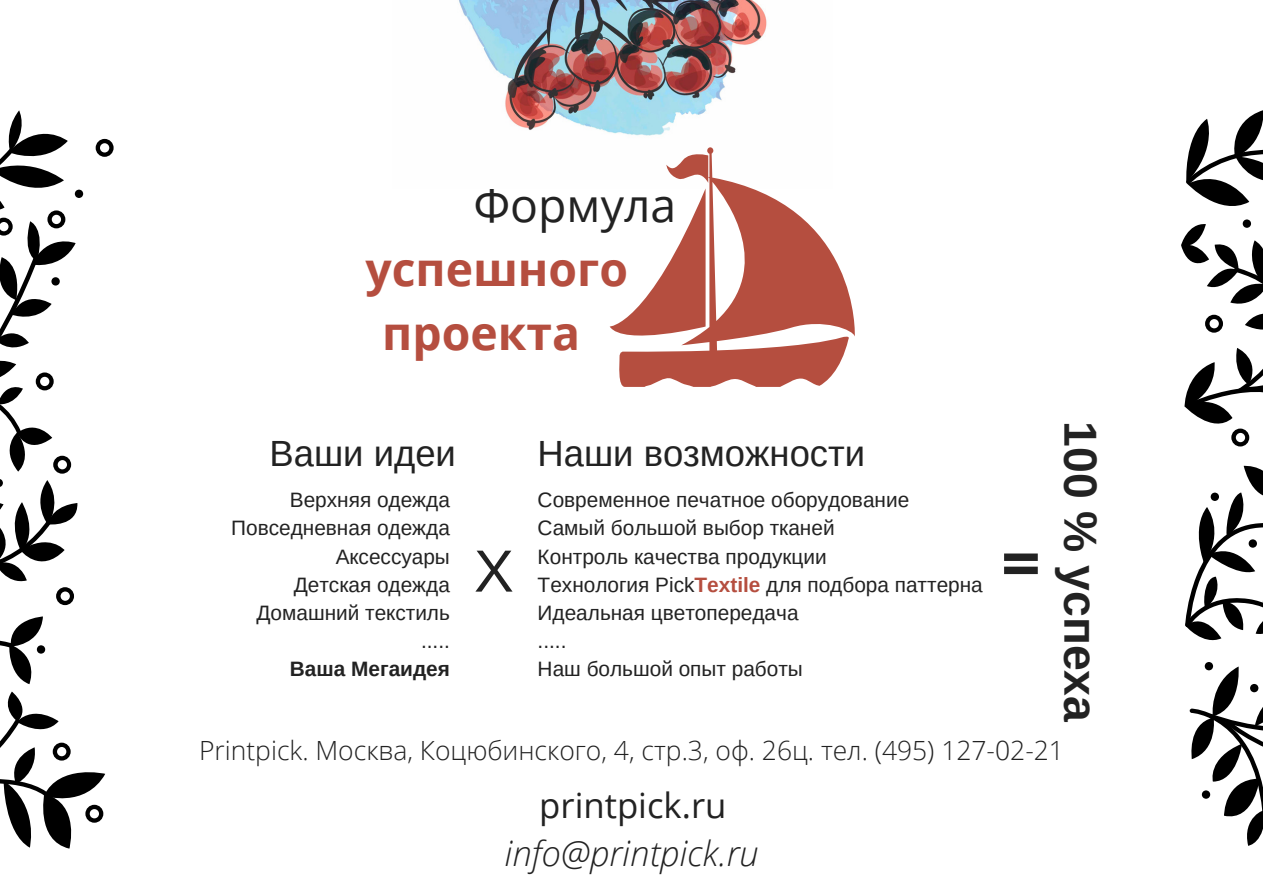
<style>
.page{position:relative;width:1263px;height:893px;background:#fff}
.page>*{position:absolute;margin:0;border:0;box-sizing:border-box;transform-origin:0 0}
.t1{font:700 69.45px "Open Sans";color:#222}
.t2{font:59.55px "Arimo";color:#222}
.t3{font:700 46.35px/64.1px "Open Sans";color:#b54e3f}
.t4{font:700 46.35px "Arimo";color:#222}
.t5{font:46.35px "Open Sans";color:#222}
.t6{font:36.45px "Arimo";color:#222}
.t7{font:italic 300 34.8px "Open Sans";color:#222}
.t8{font:34.8px "Open Sans";color:#222}
.t9{font:300 26.4px "Open Sans";color:#222}
.t10{font:20.85px/28px "Arimo";color:#222;text-align:right}
.t11{font:700 20.85px "Arimo";color:#222}
.s1{font-weight:700;color:#b54e3f}
</style>
<div class="page">
<svg style="left:0;top:616px;width:105px;height:233px"></svg>
<svg style="left:96px;top:139px;width:18px;height:18px"></svg>
<svg style="left:0;top:110px;width:83px;height:495px"></svg>
<svg style="left:1181px;top:110px;width:82px;height:736px"></svg>
<img style="left:459px;top:0;width:308px;height:136px">
<svg style="left:619px;top:147px;width:236px;height:240px"></svg>
<svg style="left:610px;top:188px;width:95px;height:159px"></svg>
<h3 class="t5" style="left:473px;top:172px;width:204px">Формула</h3>
<h3 class="t3" style="left:382px;top:236px;width:247px;text-indent:-17px">успешного проекта</h3>
<h3 class="t6" style="left:270px;top:433px;width:188px">Ваши идеи</h3>
<p class="t10" style="left:231px;top:486px;width:220px">Верхняя одежда<br>Повседневная одежда<br>Аксессуары<br>Детская одежда<br>Домашний текстиль .....</p>
<p class="t11" style="left:290px;top:657px;width:162px">Ваша Мегаидея</p>
<h3 class="t6" style="left:537px;top:433px;width:329px">Наши возможности</h3>
<p class="t10" style="left:538px;top:486px;width:447px;text-align:left">Современное печатное оборудование<br>Самый большой выбор тканей<br>Контроль качества продукции<br>Технология Pick<span class="s1">Textile</span> для подбора паттерна<br>Идеальная цветопередача<br>.....<br>Наш большой опыт работы</p>
<h2 class="t2" style="left:474px;top:538px;width:41px">Х</h2>
<h1 class="t1" style="left:1001px;top:514px;width:41px">=</h1>
<h3 class="t4" style="left:1106px;top:421px;width:303px;rotate:90deg">100 % успеха</h3>
<p class="t9" style="left:199px;top:732px;width:866px">Printpick. Москва, Коцюбинского, 4, стр.3, оф. 26ц. тел. (495) 127-02-21</p>
<h3 class="t8" style="left:539px;top:780px;width:189px">printpick.ru</h3>
<h3 class="t7" style="left:504px;top:829px;width:256px">info@printpick.ru</h3>
</div>
